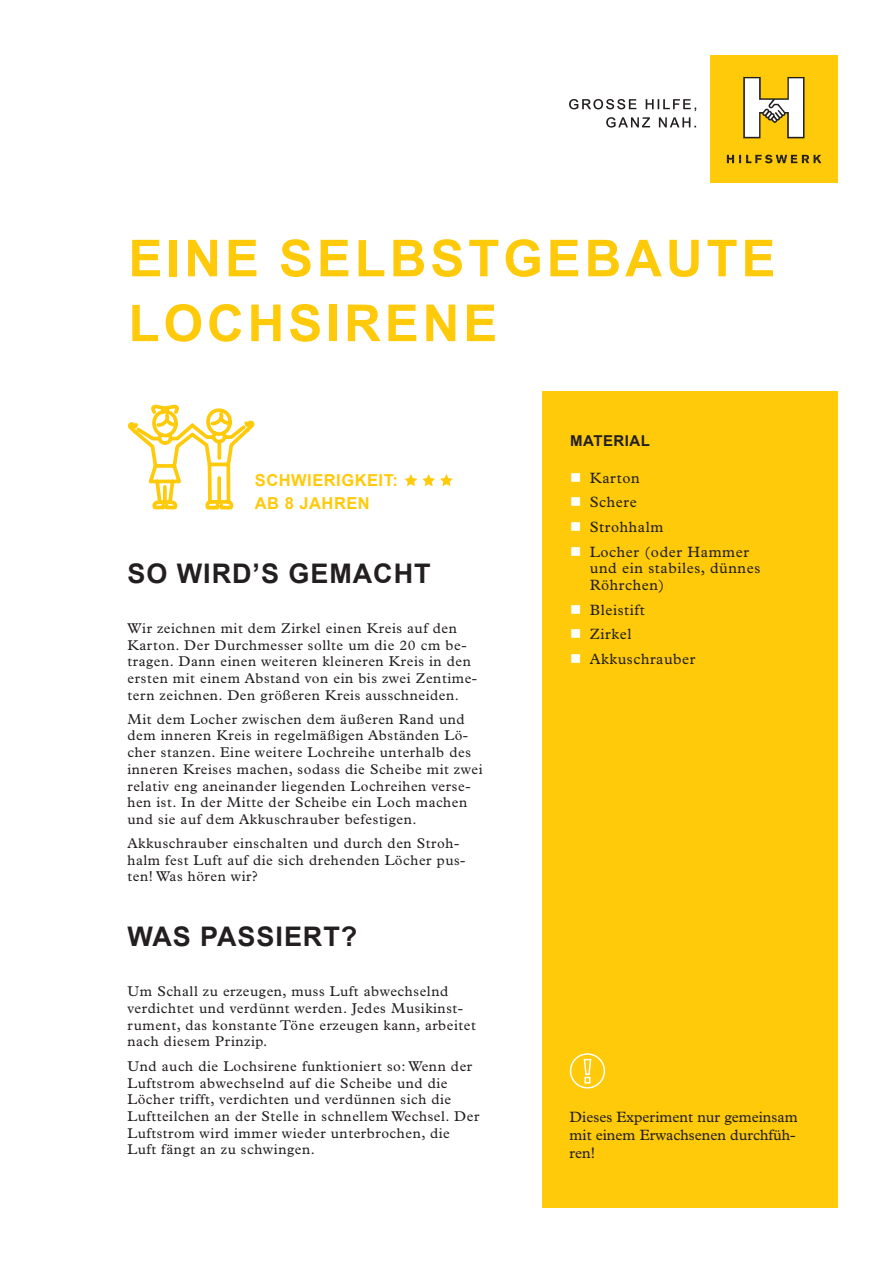
<style>
.page{position:relative;width:893px;height:1263px;background:#fff}
.page>*{position:absolute;margin:0;border:0;box-sizing:border-box;transform-origin:0 0}
.t1{font:700 51px/64.8px "Arial";letter-spacing:.075em;color:#feca0a}
.t2{font:700 27px "Arial";letter-spacing:.035em;color:#231f20}
.t3{font:700 16.5px/23.4px "Arial";letter-spacing:.03em;color:#feca0a}
.t4{font:15px/24.6px "Plantin MT Std";letter-spacing:.04em;color:#231f20}
.t5{font:15px/18px "Plantin MT Std";color:#231f20}
.t6{font:700 15px "Arial";letter-spacing:.03em;color:#231f20}
.t7{font:14.25px/16.6px "Plantin MT Std";letter-spacing:.04em;color:#231f20}
</style>
<div class="page">
<svg style="left:128px;top:405px;width:126px;height:104px"></svg>
<svg style="left:606px;top:117px;width:90px;height:11px"></svg>
<svg style="left:569px;top:99px;width:127px;height:12px"></svg>
<div style="left:710px;top:55px;width:128px;height:128px;background:#feca0a"></div>
<svg style="left:727px;top:155px;width:94px;height:8px"></svg>
<svg style="left:743px;top:77px;width:61px;height:61px"></svg>
<div style="left:542px;top:391px;width:296px;height:817px;background:#feca0a"></div>
<div style="left:570px;top:1053px;width:35px;height:35px;border:1px solid #fff;border-radius:50%"></div>
<svg style="left:583px;top:1058px;width:9px;height:25px"></svg>
<svg style="left:405px;top:474px;width:12px;height:12px"></svg>
<svg style="left:423px;top:474px;width:29px;height:12px"></svg>
<h1 class="t1" style="left:128px;top:227px;width:648px">EINE SELBSTGEBAUTE<br>LOCHSIRENE</h1>
<p class="t3" style="left:255px;top:469px;width:145px">SCHWIERIGKEIT:<br>AB 8 JAHREN</p>
<h2 class="t2" style="left:127px;top:554px;width:305px">SO WIRD’S GEMACHT</h2>
<p class="t7" style="left:127px;top:620px;width:351px">Wir zeichnen mit dem Zirkel einen Kreis auf den Karton. Der Durchmesser sollte um die 20 cm be&shy;tragen. Dann einen weiteren kleineren Kreis in den ersten mit einem Abstand von ein bis zwei Zentime&shy;tern zeichnen. Den größeren Kreis ausschneiden.</p>
<p class="t7" style="left:127px;top:711px;width:357px">Mit dem Locher zwischen dem äußeren Rand und dem inneren Kreis in regelmäßigen Abständen Lö&shy;cher stanzen. Eine weitere Lochreihe unterhalb des inneren Kreises machen, sodass die Scheibe mit zwei relativ eng aneinander liegenden Lochreihen verse&shy;hen ist. In der Mitte der Scheibe ein Loch machen und sie auf dem Akkuschrauber befestigen.</p>
<p class="t7" style="left:127px;top:835px;width:339px">Akkuschrauber einschalten und durch den Stroh&shy;halm fest Luft auf die sich drehenden Löcher pus&shy;ten! Was hören wir?</p>
<h2 class="t2" style="left:127px;top:917px;width:231px">WAS PASSIERT?</h2>
<p class="t7" style="left:127px;top:983px;width:350px">Um Schall zu erzeugen, muss Luft abwechselnd verdichtet und verdünnt werden. Jedes Musikinst&shy;rument, das konstante Töne erzeugen kann, arbeitet nach diesem Prinzip.</p>
<p class="t7" style="left:127px;top:1058px;width:353px">Und auch die Lochsirene funktioniert so: Wenn der Luftstrom abwechselnd auf die Scheibe und die Löcher trifft, verdichten und verdünnen sich die Luftteilchen an der Stelle in schnellem Wechsel. Der Luftstrom wird immer wieder unterbrochen, die Luft fängt an zu schwingen.</p>
<p class="t6" style="left:570px;top:430px;width:81px">MATERIAL</p>
<p class="t4" style="left:590px;top:465px;width:161px">Karton<br>Schere<br>Strohhalm<br>Locher (oder Hammer</p>
<p class="t4" style="left:590px;top:560px;width:172px;line-height:16.6px">und ein stabiles, dünnes<br>Röhrchen)</p>
<p class="t4" style="left:590px;top:597px;width:107px">Bleistift<br>Zirkel<br>Akkuschrauber</p>
<p class="t5" style="left:570px;top:1107px;width:229px">Dieses Experiment nur gemeinsam mit einem Erwachsenen durchfüh&shy;ren!</p>
</div>
